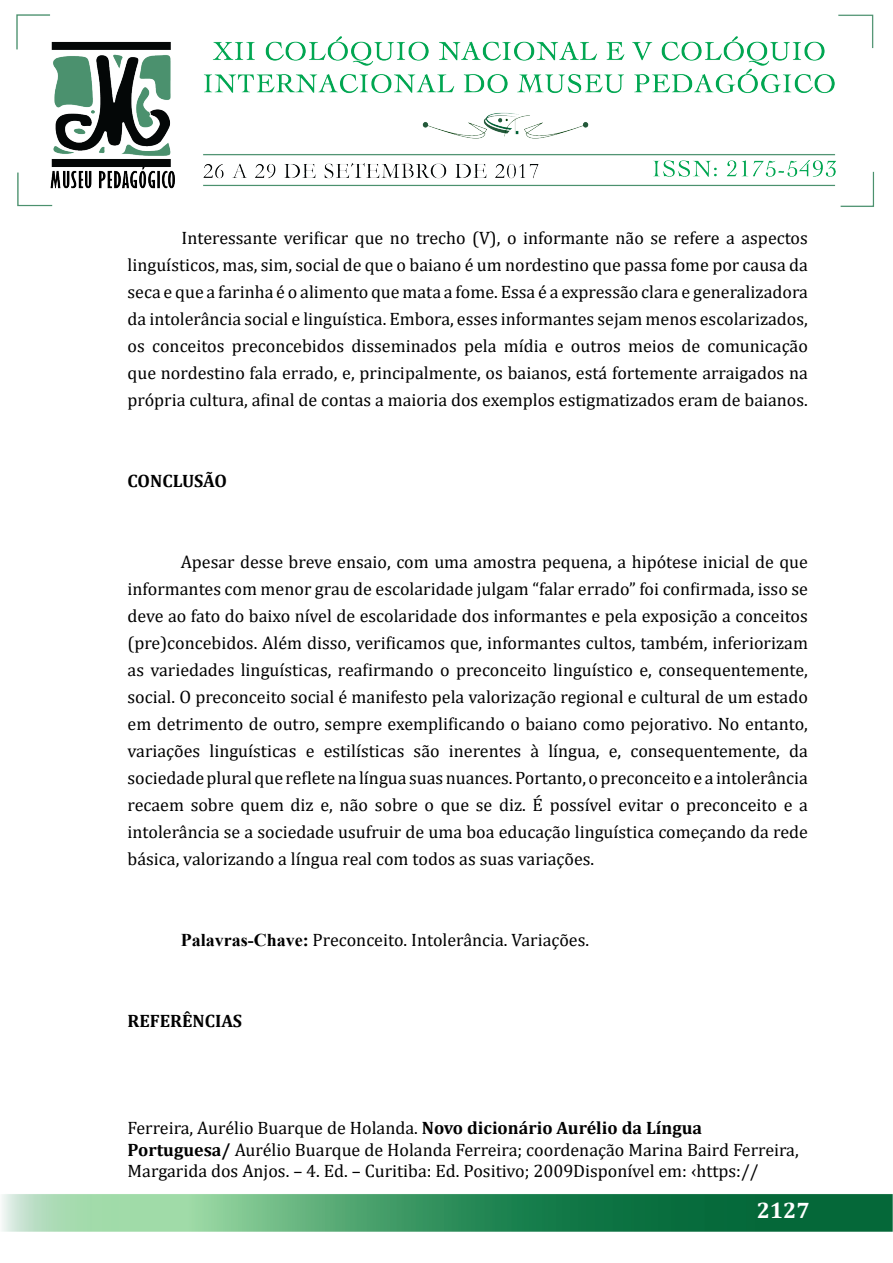
<style>
.page{position:relative;width:893px;height:1263px;background:#fff}
.page>*{position:absolute;margin:0;border:0;box-sizing:border-box;transform-origin:0 0}
.t1{font:700 22.5px "Cambria";color:#fff}
.t2{font:18px/27px "Cambria";color:#000;text-align:justify}
.t3{font:700 18px "Cambria";color:#000}
.s1{font-family:"Times New Roman";font-weight:700}
.s2{font-weight:700}
</style>
<div class="page">
<img style="left:2px;top:14px;width:890px;height:1218px">
<p class="t2" style="left:128px;top:224px;width:682px;text-indent:54px">Interessante verificar que no trecho (V), o informante não se refere a aspectos linguísticos, mas, sim, social de que o baiano é um nordestino que passa fome por causa da seca e que a farinha é o alimento que mata a fome. Essa é a expressão clara e generalizadora da intolerância social e linguística. Embora, esses informantes sejam menos escolarizados, os conceitos preconcebidos disseminados pela mídia e outros meios de comunicação que nordestino fala errado, e, principalmente, os baianos, está fortemente arraigados na própria cultura, afinal de contas a maioria dos exemplos estigmatizados eram de baianos.</p>
<p class="t3" style="left:128px;top:468px;width:101px">CONCLUSÃO</p>
<p class="t2" style="left:128px;top:548px;width:682px;text-indent:53px">Apesar desse breve ensaio, com uma amostra pequena, a hipótese inicial de que informantes com menor grau de escolaridade julgam “falar errado” foi confirmada, isso se deve ao fato do baixo nível de escolaridade dos informantes e pela exposição a conceitos (pre)concebidos. Além disso, verificamos que, informantes cultos, também, inferiorizam as variedades linguísticas, reafirmando o preconceito linguístico e, consequentemente, social. O preconceito social é manifesto pela valorização regional e cultural de um estado em detrimento de outro, sempre exemplificando o baiano como pejorativo. No entanto, variações linguísticas e estilísticas são inerentes à língua, e, consequentemente, da sociedade plural que reflete na língua suas nuances. Portanto, o preconceito e a intolerância recaem sobre quem diz e, não sobre o que se diz. É possível evitar o preconceito e a intolerância se a sociedade usufruir de uma boa educação linguística começando da rede básica, valorizando a língua real com todos as suas variações.</p>
<p class="t2" style="left:181px;top:926px;width:410px"><span class="s1">Palavras-Chave:</span> Preconceito. Intolerância. Variações.</p>
<p class="t3" style="left:128px;top:1008px;width:116px">REFERÊNCIAS</p>
<p class="t2" style="left:128px;top:1117px;width:673px;line-height:21.6px;text-align:left">Ferreira, Aurélio Buarque de Holanda. <span class="s2">Novo dicionário Aurélio da Língua<br>Portuguesa/</span> Aurélio Buarque de Holanda Ferreira; coordenação Marina Baird Ferreira,<br>Margarida dos Anjos. – 4. Ed. – Curitiba: Ed. Positivo; 2009Disponível em: ‹https://</p>
<p class="t1" style="left:757px;top:1195px;width:55px">2127</p>
</div>
